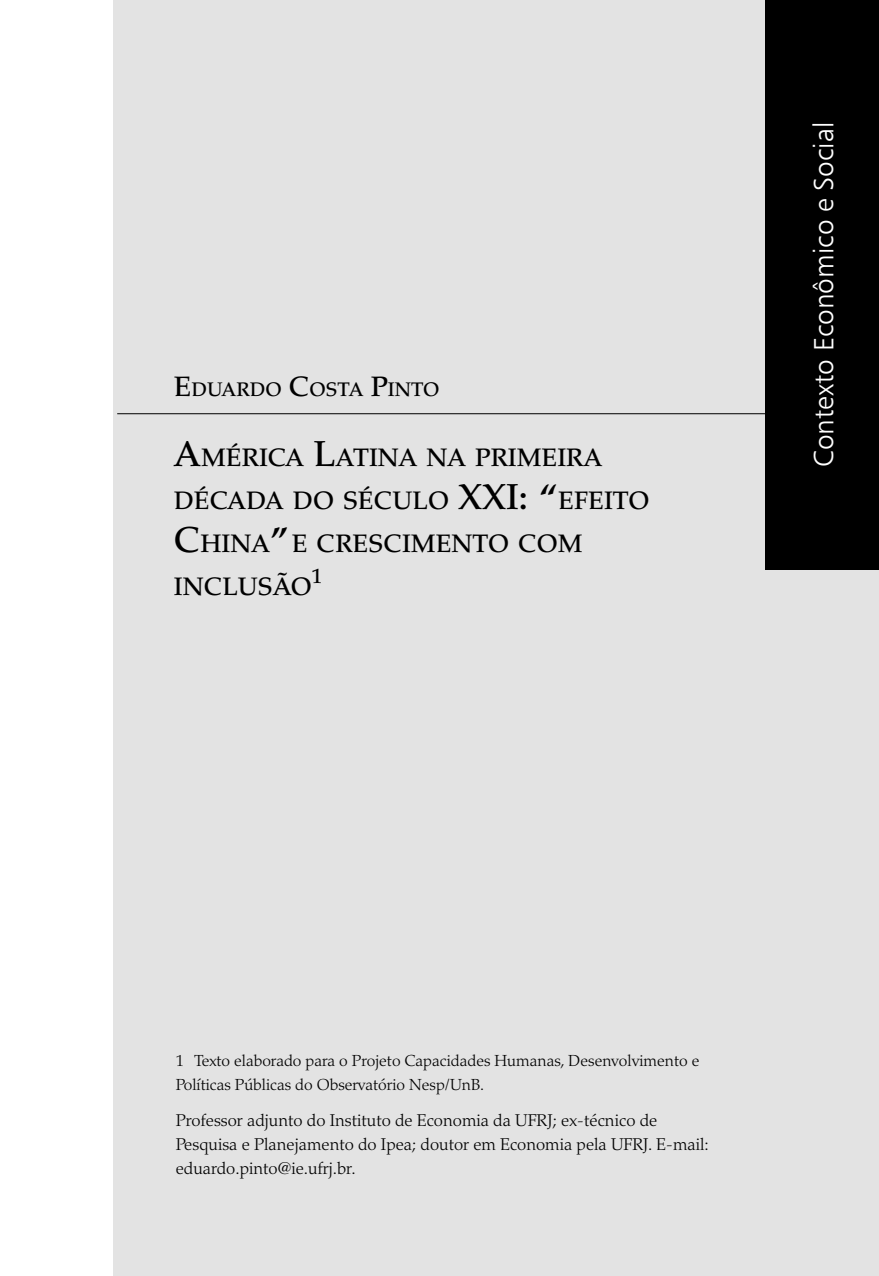
<style>
.page{position:relative;width:879px;height:1276px;background:#fff}
.page>*{position:absolute;margin:0;border:0;box-sizing:border-box;transform-origin:0 0}
.t1{font:28px "Humanist 777 BT Light B";color:#fff}
.t2{font:500 25.2px/43.2px "Palatino LT Std";color:#000}
.t3{font:500 21px "Palatino LT Std";color:#000}
.t4{font:500 19.6px "Palatino LT Std";color:#000}
.t5{font:300 17px/24px "Palatino LT Std";color:#000}
.t6{font:300 16px/24px "Palatino LT Std";color:#000}
.s1{font-size:28px}
.s2{font-size:36px}
</style>
<div class="page">
<div style="left:113px;top:0;width:766px;height:1276px;background:#e3e3e3"></div>
<hr style="left:117px;top:413px;width:652px;height:1px;background:#000">
<div style="left:765px;top:0;width:114px;height:569px;background:#000"></div>
<p class="t4" style="left:174px;top:378px;width:267px"><span class="s1">E</span>DUARDO <span class="s1">C</span>OSTA <span class="s1">P</span>INTO</p>
<h2 class="t2" style="left:174px;top:436px;width:477px"><span class="s2">A</span>MÉRICA <span class="s2">L</span>ATINA NA PRIMEIRA<br>DÉCADA DO SÉCULO <span class="s2">XXI: “</span>EFEITO<br><span class="s2">C</span>HINA<span class="s2">”</span> E CRESCIMENTO COM<br>INCLUSÃO</h2>
<p class="t3" style="left:312px;top:564px;width:12px">1</p>
<h1 class="t1" style="left:806px;top:466px;width:346px;rotate:-90deg">Contexto Econômico e Social</h1>
<p class="t6" style="left:176px;top:1049px;width:525px">1 Texto elaborado para o Projeto Capacidades Humanas, Desenvolvimento e<br>Políticas Públicas do Observatório Nesp/UnB.</p>
<p class="t5" style="left:176px;top:1108px;width:534px">Professor adjunto do Instituto de Economia da UFRJ; ex-técnico de<br>Pesquisa e Planejamento do Ipea; doutor em Economia pela UFRJ. E-mail: eduardo.pinto@ie.ufrj.br.</p>
</div>
